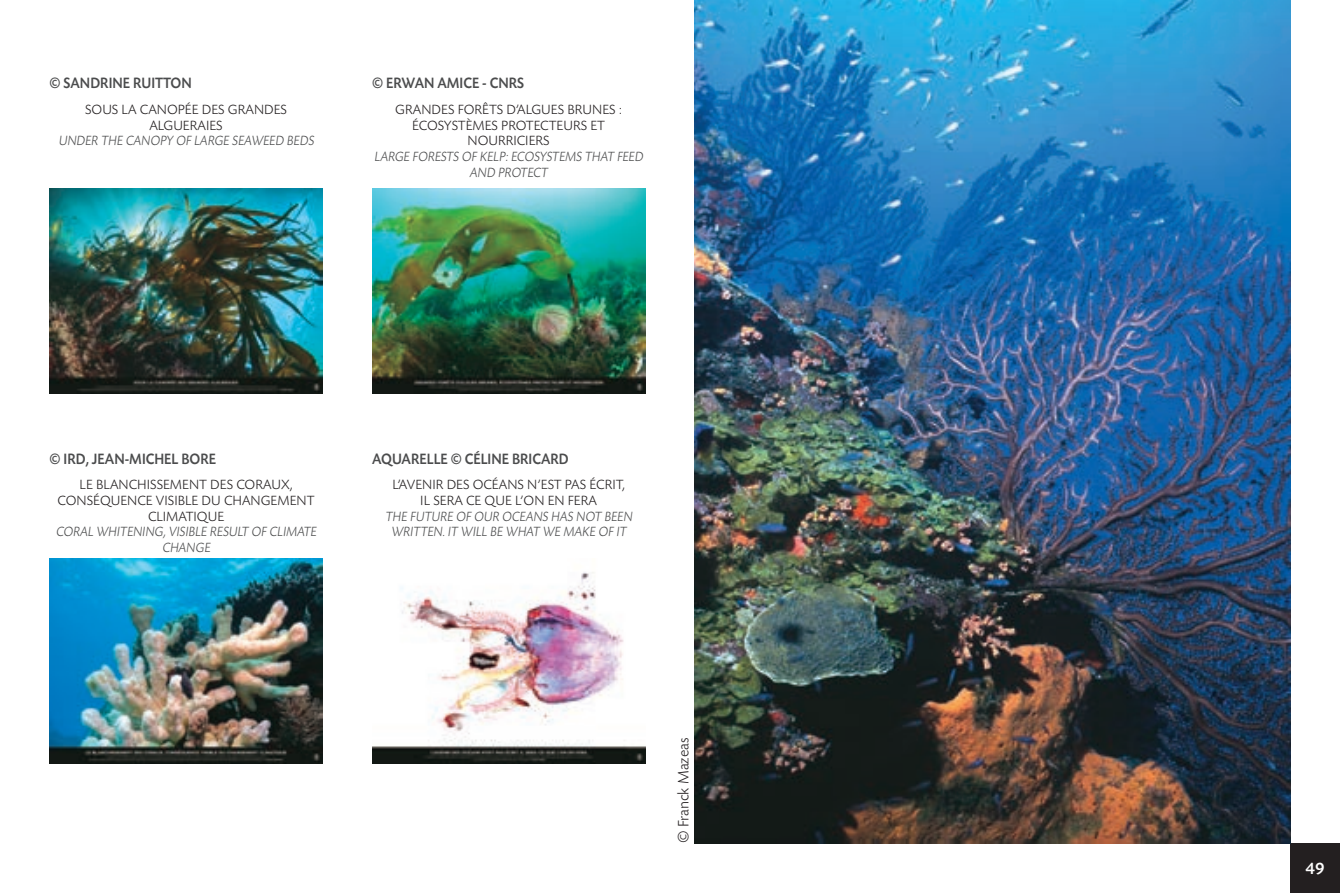
<style>
.page{position:relative;width:1340px;height:893px;background:#fff}
.page>*{position:absolute;margin:0;border:0;box-sizing:border-box;transform-origin:0 0}
.t1{font:500 17.5px "Today SBOP";color:#fff}
.t2{font:500 15.75px "Today SBOP";color:#4b4c4d;scale:.9 1}
.t3{font:300 15.75px "Today SBOP";color:#231f20}
.t4{font:300 14px/15.8px "Today SBOP";color:#231f20;text-align:center}
.t5{font:300 14px/15.8px "Today SBOP";color:#4b4c4d;text-align:center;scale:.9 1}
</style>
<div class="page">
<div style="left:1290px;top:843px;width:49px;height:50px;background:#231f20"></div>
<img style="left:50px;top:188px;width:272px;height:205px">
<img style="left:372px;top:188px;width:273px;height:205px">
<img style="left:50px;top:558px;width:272px;height:205px">
<img style="left:372px;top:572px;width:273px;height:191px">
<img style="left:694px;top:0;width:596px;height:843px">
<p class="t2" style="left:50px;top:75px;width:159px">© SANDRINE RUITTON</p>
<p class="t2" style="left:372px;top:75px;width:170px">© ERWAN AMICE - CNRS</p>
<p class="t4" style="left:85px;top:102px;width:203px">SOUS LA CANOPÉE DES GRANDES<br>ALGUERAIES</p>
<p class="t5" style="left:58px;top:134px;width:288px">UNDER THE CANOPY OF LARGE SEAWEED BEDS</p>
<p class="t4" style="left:395px;top:102px;width:228px">GRANDES FORÊTS D’ALGUES BRUNES :<br>ÉCOSYSTÈMES PROTECTEURS ET<br>NOURRICIERS</p>
<p class="t5" style="left:374px;top:149px;width:303px">LARGE FORESTS OF KELP:ECOSYSTEMS THAT FEED<br>AND PROTECT</p>
<p class="t2" style="left:50px;top:451px;width:186px">© IRD, JEAN-MICHEL BORE</p>
<p class="t2" style="left:372px;top:451px;width:220px">AQUARELLE © CÉLINE BRICARD</p>
<p class="t4" style="left:58px;top:477px;width:258px">LE BLANCHISSEMENT DES CORAUX,<br>CONSÉQUENCE VISIBLE DU CHANGEMENT<br>CLIMATIQUE</p>
<p class="t5" style="left:56px;top:525px;width:293px">CORAL WHITENING,VISIBLE RESULT OF CLIMATE<br>CHANGE</p>
<p class="t4" style="left:392px;top:477px;width:234px">L’AVENIR DES OCÉANS N’EST PAS ÉCRIT,<br>IL SERA CE QUE L’ON EN FERA</p>
<p class="t5" style="left:385px;top:509px;width:278px">THE FUTURE OF OUR OCEANS HAS NOT BEEN<br>WRITTEN.IT WILL BE WHAT WE MAKE OF IT</p>
<p class="t3" style="left:675px;top:843px;width:107px;rotate:-90deg">© Franck Mazeas</p>
<p class="t1" style="left:1305px;top:859px;width:21px">49</p>
</div>
